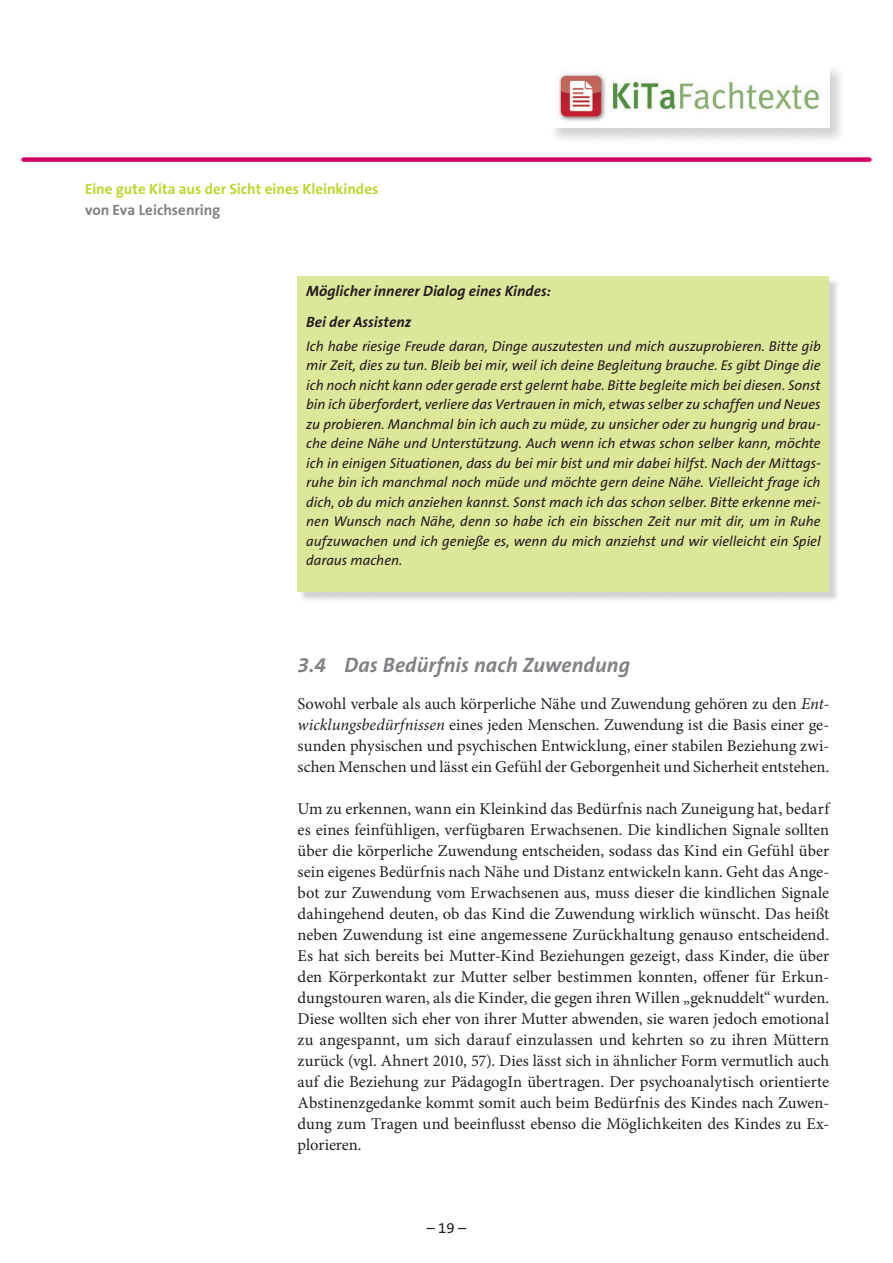
<style>
.page{position:relative;width:893px;height:1263px;background:#fff}
.page>*{position:absolute;margin:0;border:0;box-sizing:border-box;transform-origin:0 0}
.Überschrift_2{font:italic 700 21px "The Sans B7";letter-spacing:.005em;color:#808285}
.Studientext-Fließtex{font:16.5px/21px "Minion Pro";color:#231f20;text-align:justify}
.Farbiger_Kasten_-_Üb{font:italic 700 15px "The Sans B7";letter-spacing:.005em;color:#231f20}
.t1{font:700 15px "The Sans B7";color:#bed630}
.t2{font:700 15px "The Sans B7";color:#808285}
.t3{font:15px "The Sans B5 Plain";color:#231f20}
.Farbiger_Kasten{font:italic 14.25px/19.5px "The Sans B5 Plain";color:#231f20;text-align:justify}
.s1{font-style:italic}
</style>
<div class="page">
<div style="left:24px;top:157px;width:845px;height:5px;background:#d10364"></div>
<div style="left:548px;top:63px;width:298px;height:82px;background:#231f20;opacity:.2"></div>
<img style="left:549px;top:64px;width:280px;height:64px">
<div style="left:299px;top:278px;width:541px;height:324px;background:#231f20;opacity:.2"></div>
<div style="left:298px;top:276px;width:531px;height:315px;background:#dde799"></div>
<p class="t1" style="left:85px;top:181px;width:295px">Eine gute Kita aus der Sicht eines Kleinkindes</p>
<p class="t2" style="left:85px;top:202px;width:137px">von Eva Leichsenring</p>
<p class="Farbiger_Kasten_-_Üb" style="left:306px;top:283px;width:246px">Möglicher innerer Dialog eines Kindes:</p>
<p class="Farbiger_Kasten_-_Üb" style="left:306px;top:314px;width:107px">Bei der Assistenz</p>
<p class="Farbiger_Kasten" style="left:306px;top:336px;width:516px">Ich habe riesige Freude daran, Dinge auszutesten und mich auszuprobieren. Bitte gib mir Zeit, dies zu tun. Bleib bei mir, weil ich deine Begleitung brauche. Es gibt Dinge die ich noch nicht kann oder gerade erst gelernt habe. Bitte begleite mich bei diesen. Sonst bin ich überfordert, verliere das Vertrauen in mich, etwas selber zu schaffen und Neues zu probieren. Manchmal bin ich auch zu müde, zu unsicher oder zu hungrig und brau&shy;che deine Nähe und Unterstützung. Auch wenn ich etwas schon selber kann, möchte ich in einigen Situationen, dass du bei mir bist und mir dabei hilfst. Nach der Mittags&shy;ruhe bin ich manchmal noch müde und möchte gern deine Nähe. Vielleicht frage ich dich, ob du mich anziehen kannst. Sonst mach ich das schon selber. Bitte erkenne mei&shy;nen Wunsch nach Nähe, denn so habe ich ein bisschen Zeit nur mit dir, um in Ruhe aufzuwachen und ich genieße es, wenn du mich anziehst und wir vielleicht ein Spiel daraus machen.</p>
<p class="Überschrift_2" style="left:298px;top:653px;width:334px">3.4 Das Bedürfnis nach Zuwendung</p>
<p class="Studientext-Fließtex" style="left:298px;top:693px;width:533px">Sowohl verbale als auch körperliche Nähe und Zuwendung gehören zu den <span class="s1">Ent&shy;wicklungsbedürfnissen</span> eines jeden Menschen. Zuwendung ist die Basis einer ge&shy;sunden physischen und psychischen Entwicklung, einer stabilen Beziehung zwi&shy;schen Menschen und lässt ein Gefühl der Geborgenheit und Sicherheit entstehen.</p>
<p class="Studientext-Fließtex" style="left:298px;top:798px;width:533px">Um zu erkennen, wann ein Kleinkind das Bedürfnis nach Zuneigung hat, bedarf es eines feinfühligen, verfügbaren Erwachsenen. Die kindlichen Signale sollten über die körperliche Zuwendung entscheiden, sodass das Kind ein Gefühl über sein eigenes Bedürfnis nach Nähe und Distanz entwickeln kann. Geht das Ange&shy;bot zur Zuwendung vom Erwachsenen aus, muss dieser die kindlichen Signale dahingehend deuten, ob das Kind die Zuwendung wirklich wünscht. Das heißt neben Zuwendung ist eine angemessene Zurückhaltung genauso entscheidend.<br>Es hat sich bereits bei Mutter-Kind Beziehungen gezeigt, dass Kinder, die über den Körperkontakt zur Mutter selber bestimmen konnten, offener für Erkun&shy;dungstouren waren, als die Kinder, die gegen ihren Willen „geknuddelt“ wurden.<br>Diese wollten sich eher von ihrer Mutter abwenden, sie waren jedoch emotional zu angespannt, um sich darauf einzulassen und kehrten so zu ihren Müttern zurück (vgl. Ahnert 2010, 57). Dies lässt sich in ähnlicher Form vermutlich auch auf die Beziehung zur PädagogIn übertragen. Der psychoanalytisch orientierte Abstinenzgedanke kommt somit auch beim Bedürfnis des Kindes nach Zuwen&shy;dung zum Tragen und beeinflusst ebenso die Möglichkeiten des Kindes zu Ex&shy;plorieren.</p>
<p class="t3" style="left:427px;top:1219px;width:41px">– 19 –</p>
</div>
